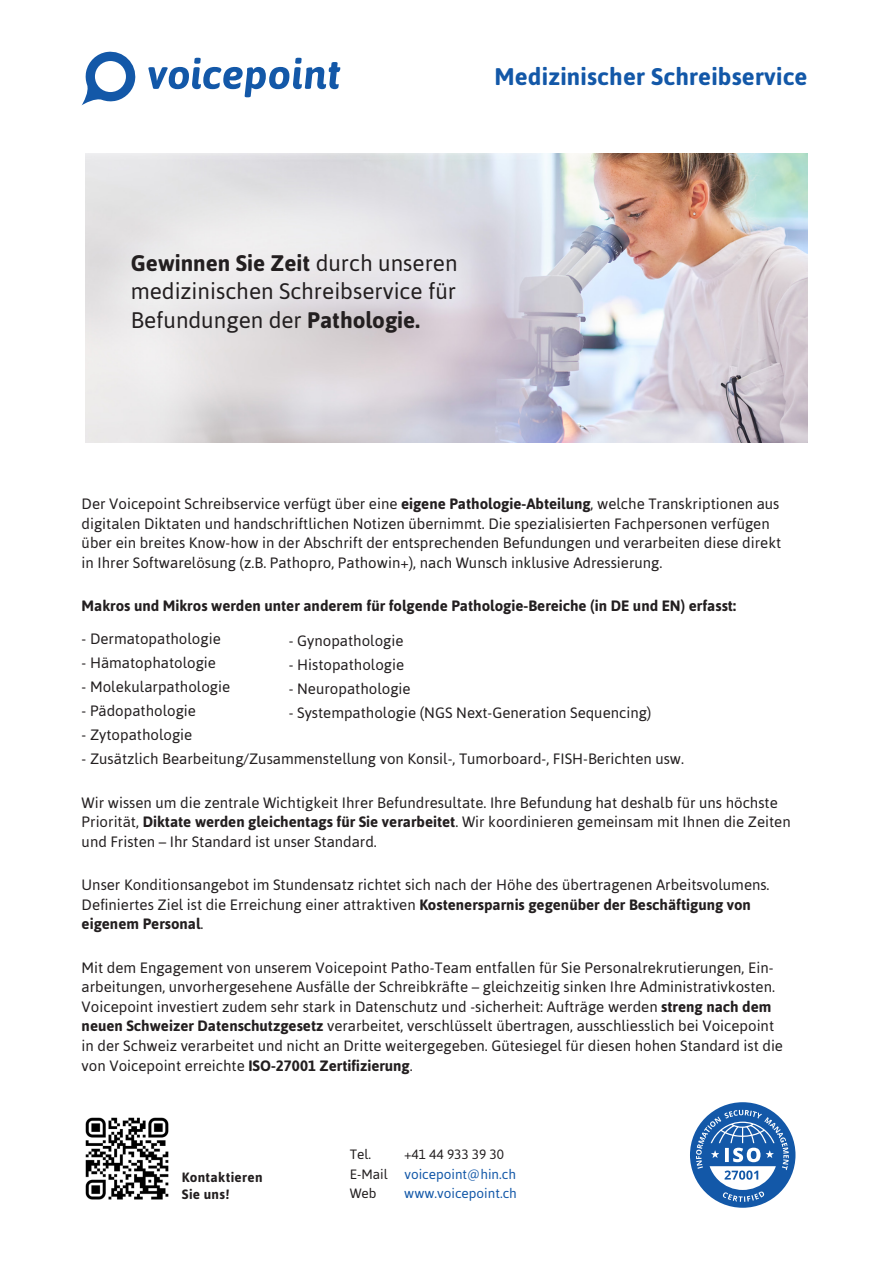
<style>
.page{position:relative;width:893px;height:1263px;background:#fff}
.page>*{position:absolute;margin:0;border:0;box-sizing:border-box;transform-origin:0 0}
.produkttitel_11{font:700 24px "Asap";letter-spacing:.01em;color:#1358a8}
.produkttitel_11-2{font:22.5px/28.5px "Asap";color:#231f20;text-align:justify}
.produkttitel_11-3{font:15px/19.5px "Asap";color:#231f20}
.produkttitel_11-4{font:700 15px "Asap";color:#231f20}
.Fliesstext{font:13.5px/19.5px "Asap";color:#231f20}
.Name{font:700 13.5px/16.5px "Asap";letter-spacing:.025em;color:#231f20}
.Fliesstext-2{font:13.5px "Asap";color:#1358a8}
.s1{font-weight:700}
.s2{color:#1358a8}
</style>
<div class="page">
<svg style="left:82px;top:51px;width:54px;height:54px"></svg>
<svg style="left:148px;top:58px;width:192px;height:39px"></svg>
<img style="left:85px;top:1117px;width:84px;height:83px">
<svg style="left:690px;top:1102px;width:105px;height:106px"></svg>
<img style="left:85px;top:153px;width:723px;height:289px">
<p class="produkttitel_11" style="left:494px;top:63px;width:315px">Medizinischer Schreibservice</p>
<p class="produkttitel_11-2" style="left:131px;top:248px;width:328px"><span class="s1">Gewinnen Sie Zeit</span> durch unseren medizinischen Schreibservice für Befundungen der <span class="s1">Pathologie.</span></p>
<p class="produkttitel_11-3" style="left:82px;top:494px;width:701px">Der Voicepoint Schreibservice verfügt über eine <span class="s1">eigene Pathologie-Abteilung</span>, welche Transkriptionen aus digitalen Diktaten und handschriftlichen Notizen übernimmt. Die spezialisierten Fachpersonen verfügen über ein breites Know-how in der Abschrift der entsprechenden Befundungen und verarbeiten diese direkt in Ihrer Softwarelösung (z.B. Pathopro, Pathowin+), nach Wunsch inklusive Adressierung.</p>
<p class="produkttitel_11-4" style="left:82px;top:597px;width:656px">Makros und Mikros werden unter anderem für folgende Pathologie-Bereiche (in DE und EN) erfasst:</p>
<p class="produkttitel_11-3" style="left:82px;top:629px;width:141px">- Dermatopathologie</p>
<p class="produkttitel_11-3" style="left:82px;top:653px;width:136px">- Hämatophatologie</p>
<p class="produkttitel_11-3" style="left:82px;top:677px;width:150px">- Molekularpathologie</p>
<p class="produkttitel_11-3" style="left:82px;top:701px;width:116px">- Pädopathologie</p>
<p class="produkttitel_11-3" style="left:82px;top:725px;width:112px">- Zytopathologie</p>
<p class="produkttitel_11-3" style="left:82px;top:749px;width:604px">- Zusätzlich Bearbeitung/Zusammenstellung von Konsil-, Tumorboard-, FISH-Berichten usw.</p>
<p class="produkttitel_11-3" style="left:82px;top:793px;width:711px">Wir wissen um die zentrale Wichtigkeit Ihrer Befundresultate. Ihre Befundung hat deshalb für uns höchste<br>Priorität, <span class="s1">Diktate werden gleichentags für Sie verarbeitet</span>. Wir koordinieren gemeinsam mit Ihnen die Zeiten und Fristen – Ihr Standard ist unser Standard.</p>
<p class="produkttitel_11-3" style="left:82px;top:875px;width:689px">Unser Konditionsangebot im Stundensatz richtet sich nach der Höhe des übertragenen Arbeitsvolumens.<br>Definiertes Ziel ist die Erreichung einer attraktiven <span class="s1">Kostenersparnis gegenüber der Beschäftigung von eigenem Personal</span>.</p>
<p class="produkttitel_11-3" style="left:82px;top:958px;width:695px">Mit dem Engagement von unserem Voicepoint Patho-Team entfallen für Sie Personalrekrutierungen, Ein&shy;arbeitungen, unvorhergesehene Ausfälle der Schreibkräfte – gleichzeitig sinken Ihre Administrativkosten.</p>
<p class="produkttitel_11-3" style="left:82px;top:997px;width:703px">Voicepoint investiert zudem sehr stark in Datenschutz und -sicherheit: Aufträge werden <span class="s1">streng nach dem neuen Schweizer Datenschutzgesetz</span> verarbeitet, verschlüsselt übertragen, ausschliesslich bei Voicepoint in der Schweiz verarbeitet und nicht an Dritte weitergegeben. Gütesiegel für diesen hohen Standard ist die von Voicepoint erreichte <span class="s1">ISO-27001 Zertifizierung</span>.</p>
<p class="produkttitel_11-3" style="left:289px;top:630px;width:116px">- Gynopathologie</p>
<p class="produkttitel_11-3" style="left:289px;top:654px;width:117px">- Histopathologie</p>
<p class="produkttitel_11-3" style="left:289px;top:678px;width:123px">- Neuropathologie</p>
<p class="produkttitel_11-3" style="left:289px;top:702px;width:364px">- Systempathologie (NGS Next-Generation Sequencing)</p>
<p class="Name" style="left:182px;top:1169px;width:82px">Kontaktieren<br>Sie uns!</p>
<p class="Fliesstext" style="left:350px;top:1145px;width:23px">Tel.</p>
<p class="Fliesstext" style="left:350px;top:1145px;width:168px;text-indent:54px">+41 44 933 39 30<br>E-Mail <span class="s2">voicepoint@hin.ch</span></p>
<p class="Fliesstext" style="left:350px;top:1184px;width:28px">Web</p>
<p class="Fliesstext-2" style="left:404px;top:1186px;width:114px">www.voicepoint.ch</p>
</div>
